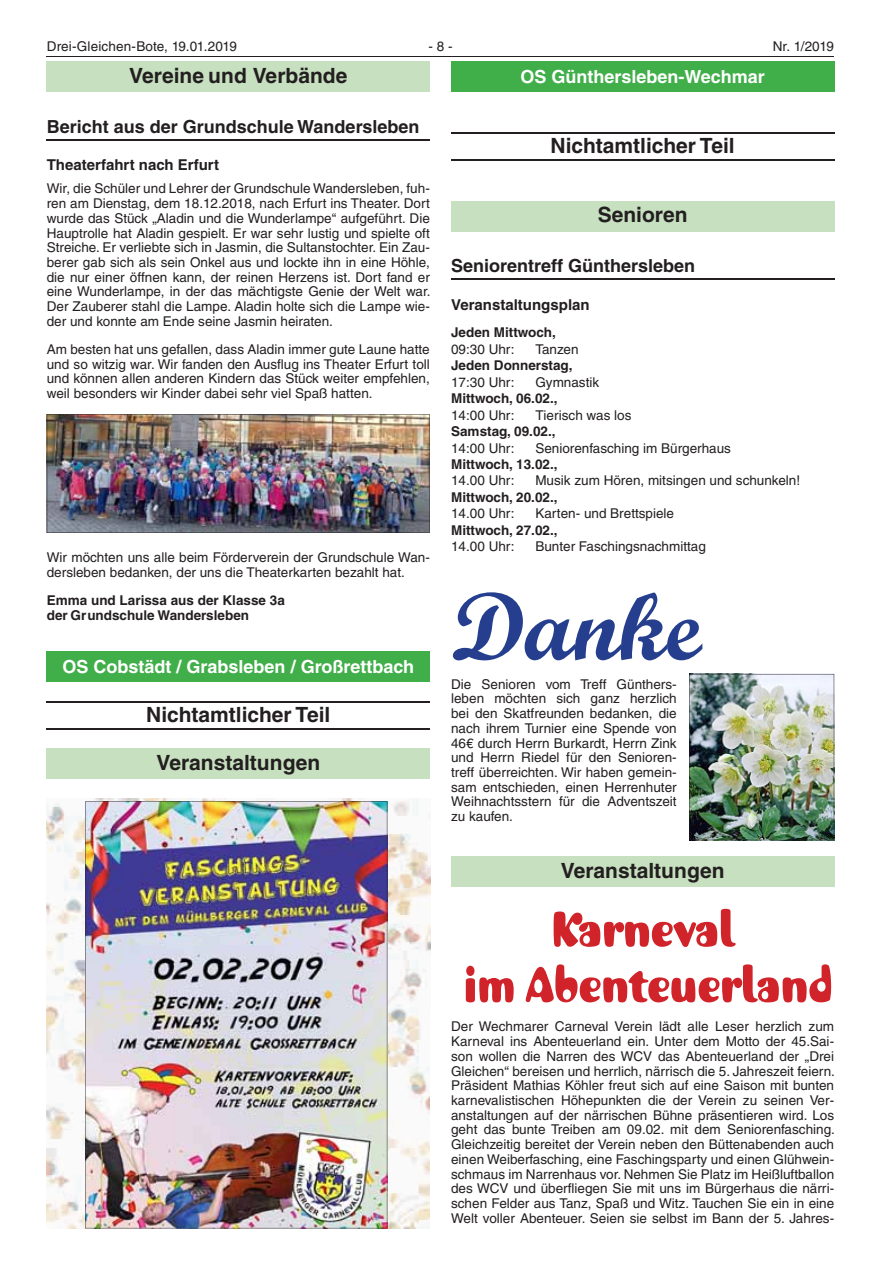
<style>
.page{position:relative;width:881px;height:1263px;background:#fff}
.page>*{position:absolute;margin:0;border:0;box-sizing:border-box;transform-origin:0 0}
.t1{font:700 96px "Script";color:#253f8e}
.t2{font:51px/55.7px "Jellybaby ITC";color:#d1232a;text-align:center}
.t3{font:700 21px "Helvetica LT";color:#231f20}
.t4{font:700 18px "Helvetica LT";color:#231f20}
.t5{font:700 18px "Helvetica LT";color:#fff}
.t6{font:700 15px "Helvetica LT";color:#231f20}
.t7{font:13.5px/14.7px "Helvetica LT";color:#231f20;text-align:justify}
.t8{font:700 13.5px/14.7px "Helvetica LT";color:#231f20}
</style>
<div class="page">
<hr style="left:47px;top:56px;width:786px;height:1px;background:#231f20">
<div style="left:451px;top:62px;width:382px;height:30px;background:#40ae49"></div>
<hr style="left:451px;top:132px;width:382px;height:2px;background:#231f20">
<hr style="left:451px;top:159px;width:382px;height:2px;background:#231f20">
<div style="left:451px;top:201px;width:382px;height:30px;background:#c7e0bf"></div>
<hr style="left:451px;top:278px;width:382px;height:2px;background:#231f20">
<div style="left:451px;top:856px;width:382px;height:30px;background:#c7e0bf"></div>
<img style="left:689px;top:674px;width:144px;height:166px">
<div style="left:47px;top:62px;width:382px;height:30px;background:#c7e0bf"></div>
<hr style="left:47px;top:139px;width:382px;height:1px;background:#231f20">
<div style="left:47px;top:652px;width:382px;height:30px;background:#40ae49"></div>
<hr style="left:47px;top:701px;width:382px;height:2px;background:#231f20">
<hr style="left:47px;top:728px;width:382px;height:2px;background:#231f20">
<div style="left:47px;top:749px;width:382px;height:30px;background:#c7e0bf"></div>
<img style="left:47px;top:414px;width:382px;height:119px">
<img style="left:47px;top:798px;width:383px;height:430px">
<img style="left:85px;top:801px;width:302px;height:427px">
<p class="t7" style="left:47px;top:39px;width:191px">Drei-Gleichen-Bote, 19.01.2019</p>
<p class="t7" style="left:428px;top:39px;width:26px">- 8 -</p>
<p class="t7" style="left:772px;top:39px;width:63px">Nr. 1/2019</p>
<h3 class="t5" style="left:520px;top:66px;width:245px">OS Günthersleben-Wechmar</h3>
<h3 class="t3" style="left:129px;top:63px;width:219px">Vereine und Verbände</h3>
<h3 class="t4" style="left:47px;top:115px;width:374px">Bericht aus der Grundschule Wandersleben</h3>
<p class="t6" style="left:47px;top:156px;width:174px">Theaterfahrt nach Erfurt</p>
<p class="t7" style="left:47px;top:181px;width:385px">Wir, die Schüler und Lehrer der Grundschule Wandersleben, fuh&shy;ren am Dienstag, dem 18.12.2018, nach Erfurt ins Theater. Dort wurde das Stück „Aladin und die Wunderlampe“ aufgeführt. Die Hauptrolle hat Aladin gespielt. Er war sehr lustig und spielte oft Streiche. Er verliebte sich in Jasmin, die Sultanstochter. Ein Zau&shy;berer gab sich als sein Onkel aus und lockte ihn in eine Höhle, die nur einer öffnen kann, der reinen Herzens ist. Dort fand er eine Wunderlampe, in der das mächtigste Genie der Welt war.<br>Der Zauberer stahl die Lampe. Aladin holte sich die Lampe wie&shy;der und konnte am Ende seine Jasmin heiraten.</p>
<p class="t7" style="left:47px;top:342px;width:384px">Am besten hat uns gefallen, dass Aladin immer gute Laune hatte und so witzig war. Wir fanden den Ausflug ins Theater Erfurt toll und können allen anderen Kindern das Stück weiter empfehlen, weil besonders wir Kinder dabei sehr viel Spaß hatten.</p>
<h3 class="t3" style="left:550px;top:133px;width:186px">Nichtamtlicher Teil</h3>
<h3 class="t3" style="left:597px;top:202px;width:91px">Senioren</h3>
<h3 class="t4" style="left:451px;top:255px;width:245px">Seniorentreff Günthersleben</h3>
<p class="t6" style="left:451px;top:295px;width:140px">Veranstaltungsplan</p>
<p class="t8" style="left:451px;top:325px;width:106px">Jeden Mittwoch,</p>
<p class="t7" style="left:451px;top:342px;width:65px">09:30 Uhr:</p>
<p class="t7" style="left:535px;top:342px;width:45px">Tanzen</p>
<p class="t8" style="left:451px;top:358px;width:123px">Jeden Donnerstag,</p>
<p class="t7" style="left:451px;top:375px;width:65px">17:30 Uhr:</p>
<p class="t7" style="left:535px;top:375px;width:65px">Gymnastik</p>
<p class="t8" style="left:451px;top:391px;width:108px">Mittwoch, 06.02.,</p>
<p class="t7" style="left:451px;top:407px;width:65px">14:00 Uhr:</p>
<p class="t7" style="left:535px;top:407px;width:98px">Tierisch was los</p>
<p class="t8" style="left:451px;top:424px;width:106px">Samstag, 09.02.,</p>
<p class="t7" style="left:451px;top:440px;width:65px">14:00 Uhr:</p>
<p class="t7" style="left:535px;top:440px;width:197px">Seniorenfasching im Bürgerhaus</p>
<p class="t8" style="left:451px;top:457px;width:108px">Mittwoch, 13.02.,</p>
<p class="t7" style="left:451px;top:473px;width:65px">14.00 Uhr:</p>
<p class="t7" style="left:535px;top:473px;width:266px">Musik zum Hören, mitsingen und schunkeln!</p>
<p class="t8" style="left:451px;top:489px;width:108px">Mittwoch, 20.02.,</p>
<p class="t7" style="left:451px;top:506px;width:65px">14.00 Uhr:</p>
<p class="t7" style="left:535px;top:506px;width:140px">Karten- und Brettspiele</p>
<p class="t8" style="left:451px;top:522px;width:108px">Mittwoch, 27.02.,</p>
<p class="t7" style="left:451px;top:539px;width:65px">14.00 Uhr:</p>
<p class="t7" style="left:535px;top:539px;width:172px">Bunter Faschingsnachmittag</p>
<h1 class="t1" style="left:451px;top:568px;width:251px">Danke</h1>
<p class="t7" style="left:451px;top:676px;width:227px">Die Senioren vom Treff Günthers&shy;leben möchten sich ganz herzlich bei den Skatfreunden bedanken, die nach ihrem Turnier eine Spende von 46€ durch Herrn Burkardt, Herrn Zink und Herrn Riedel für den Senioren&shy;treff überreichten. Wir haben gemein&shy;sam entschieden, einen Herrenhuter Weihnachtsstern für die Adventszeit zu kaufen.</p>
<p class="t7" style="left:47px;top:550px;width:384px">Wir möchten uns alle beim Förderverein der Grundschule Wan&shy;dersleben bedanken, der uns die Theaterkarten bezahlt hat.</p>
<p class="t8" style="left:47px;top:593px;width:239px">Emma und Larissa aus der Klasse 3a der Grundschule Wandersleben</p>
<h3 class="t5" style="left:62px;top:656px;width:353px">OS Cobstädt / Grabsleben / Großrettbach</h3>
<h3 class="t3" style="left:146px;top:701px;width:186px">Nichtamtlicher Teil</h3>
<h3 class="t3" style="left:156px;top:750px;width:165px">Veranstaltungen</h3>
<h3 class="t3" style="left:560px;top:858px;width:165px">Veranstaltungen</h3>
<h2 class="t2" style="left:463px;top:901px;width:370px">Karneval<br>im Abenteuerland</h2>
<p class="t7" style="left:451px;top:1019px;width:385px">Der Wechmarer Carneval Verein lädt alle Leser herzlich zum Karneval ins Abenteuerland ein. Unter dem Motto der 45.Sai&shy;son wollen die Narren des WCV das Abenteuerland der „Drei Gleichen“ bereisen und herrlich, närrisch die 5. Jahreszeit feiern.<br>Präsident Mathias Köhler freut sich auf eine Saison mit bunten karnevalistischen Höhepunkten die der Verein zu seinen Ver&shy;anstaltungen auf der närrischen Bühne präsentieren wird. Los geht das bunte Treiben am 09.02. mit dem Seniorenfasching.<br>Gleichzeitig bereitet der Verein neben den Büttenabenden auch einen Weiberfasching, eine Faschingsparty und einen Glühwein&shy;schmaus im Narrenhaus vor. Nehmen Sie Platz im Heißluftballon des WCV und überfliegen Sie mit uns im Bürgerhaus die närri&shy;schen Felder aus Tanz, Spaß und Witz. Tauchen Sie ein in eine Welt voller Abenteuer. Seien sie selbst im Bann der 5. Jahres-</p>
</div>
